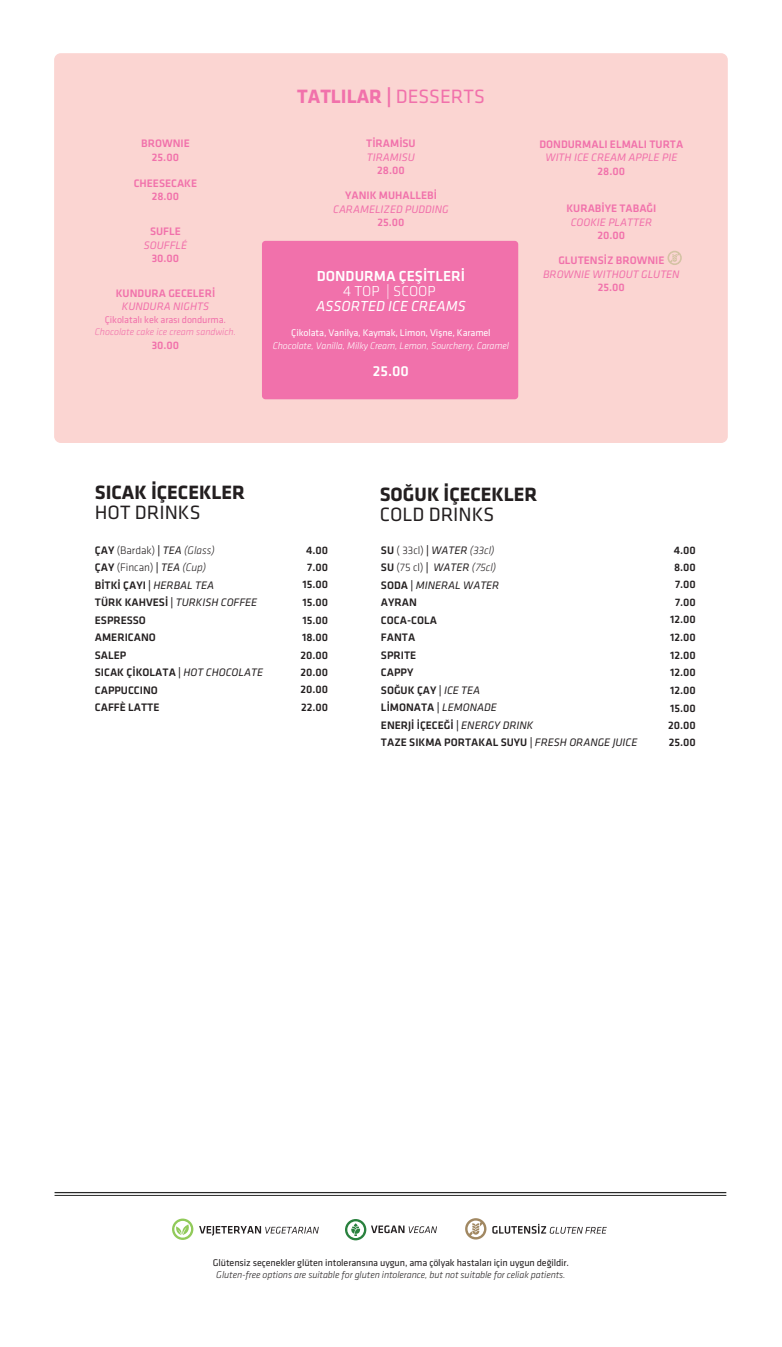
<style>
.page{position:relative;width:782px;height:1347px;background:#fff}
.page>*{position:absolute;margin:0;border:0;box-sizing:border-box;transform-origin:0 0}
.t1{font:700 20px "Klavika";color:#231f20}
.t2{font:20px "Klavika";color:#231f20}
.t3{font:700 20px "Klavika";color:#f171ab}
.t4{font:500 15px "Klavika";color:#fff}
.t5{font:italic 15px "Klavika";color:#fff}
.t6{font:300 15px "Klavika";color:#fff}
.t7{font:500 11.25px/17.5px "Klavika";color:#231f20}
.t8{font:500 11.25px/13.5px "Klavika";color:#f171ab;text-align:center}
.t9{font:italic 11.25px "Klavika";color:#f171ab}
.t10{font:italic 300 10px "Klavika";letter-spacing:-.01em;color:#231f20}
.t11{font:10px "Klavika";letter-spacing:-.01em;color:#231f20}
.t12{font:italic 300 10px "Klavika";letter-spacing:-.01em;color:#fff}
.t13{font:10px "Klavika";letter-spacing:-.01em;color:#fff}
.t14{font:italic 300 10px "Klavika";color:#f171ab}
.t15{font:10px "Klavika";letter-spacing:-.01em;color:#f171ab}
.s1{font-weight:400}
.s2{font-weight:300}
.s3{font-weight:400;font-style:italic}
.s4{font-weight:300;font-style:italic}
</style>
<div class="page">
<div style="left:54px;top:53px;width:674px;height:390px;background:#fbd5d2;border-radius:7px"></div>
<svg style="left:667px;top:251px;width:15px;height:14px"></svg>
<hr style="left:55px;top:1191px;width:671px;height:2px;background:#282928">
<hr style="left:55px;top:1195px;width:671px;height:1px;background:#282928">
<svg style="left:492px;top:1223px;width:115px;height:10px"></svg>
<svg style="left:465px;top:1218px;width:21px;height:21px"></svg>
<svg style="left:199px;top:1226px;width:120px;height:9px"></svg>
<svg style="left:172px;top:1218px;width:21px;height:21px"></svg>
<div style="left:262px;top:241px;width:256px;height:158px;background:#f171ab;border-radius:4px"></div>
<svg style="left:345px;top:1219px;width:92px;height:21px"></svg>
<p class="t8" style="left:141px;top:137px;width:50px">BROWNIE<br>25.00</p>
<p class="t8" style="left:134px;top:176px;width:65px">CHEESECAKE<br>28.00</p>
<p class="t8" style="left:150px;top:225px;width:32px">SUFLE</p>
<p class="t9" style="left:144px;top:239px;width:45px">SOUFFLÉ</p>
<p class="t8" style="left:152px;top:252px;width:29px">30.00</p>
<p class="t8" style="left:116px;top:286px;width:101px">KUNDURA GECELERİ</p>
<p class="t9" style="left:122px;top:300px;width:89px">KUNDURA NIGHTS</p>
<p class="t15" style="left:105px;top:314px;width:123px">Çikolatalı kek arası dondurma.</p>
<p class="t14" style="left:95px;top:326px;width:143px">Chocolate cake ice cream sandwich.</p>
<p class="t8" style="left:152px;top:338px;width:29px">30.00</p>
<h1 class="t3" style="left:297px;top:86px;width:189px">TATLILAR | <span class="s1">DESSERTS</span></h1>
<p class="t8" style="left:366px;top:137px;width:51px">TİRAMİSU</p>
<p class="t9" style="left:367px;top:151px;width:49px">TIRAMISU</p>
<p class="t8" style="left:377px;top:164px;width:29px">28.00</p>
<p class="t8" style="left:345px;top:189px;width:93px">YANIK MUHALLEBİ</p>
<p class="t9" style="left:333px;top:203px;width:117px">CARAMELIZED PUDDING</p>
<p class="t8" style="left:377px;top:216px;width:29px">25.00</p>
<h2 class="t4" style="left:317px;top:268px;width:150px">DONDURMA ÇEŞİTLERİ</h2>
<h2 class="t6" style="left:343px;top:283px;width:94px">4 TOP | SCOOP</h2>
<h2 class="t5" style="left:316px;top:298px;width:151px">ASSORTED ICE CREAMS</h2>
<p class="t13" style="left:291px;top:327px;width:201px">Çikolata, Vanilya, Kaymak, Limon, Vişne, Karamel</p>
<p class="t12" style="left:273px;top:340px;width:238px">Chocolate, Vanilla, Milky Cream, Lemon, Sourcherry, Caramel</p>
<h2 class="t4" style="left:373px;top:362px;width:38px">25.00</h2>
<p class="t8" style="left:539px;top:137px;width:146px">DONDURMALI ELMALI TURTA</p>
<p class="t9" style="left:545px;top:151px;width:133px">WITH ICE CREAM APPLE PIE</p>
<p class="t8" style="left:598px;top:164px;width:29px">28.00</p>
<p class="t8" style="left:566px;top:202px;width:92px">KURABİYE TABAĞI</p>
<p class="t9" style="left:571px;top:216px;width:83px">COOKIE PLATTER</p>
<p class="t8" style="left:598px;top:229px;width:29px">20.00</p>
<p class="t8" style="left:558px;top:254px;width:108px">GLUTENSİZ BROWNIE</p>
<p class="t9" style="left:543px;top:268px;width:138px">BROWNIE WITHOUT GLUTEN</p>
<p class="t8" style="left:598px;top:281px;width:29px">25.00</p>
<h1 class="t1" style="left:95px;top:482px;width:152px">SICAK İÇECEKLER</h1>
<h1 class="t2" style="left:95px;top:502px;width:107px">HOT DRINKS</h1>
<p class="t7" style="left:95px;top:541px;width:170px">ÇAY <span class="s2">(Bardak)</span> | <span class="s3">TEA</span> <span class="s4">(Glass)<br></span>ÇAY <span class="s2">(Fincan)</span> | <span class="s3">TEA</span> <span class="s4">(Cup)<br></span>BİTKİ ÇAYI | <span class="s3">HERBAL TEA<br></span>TÜRK KAHVESİ | <span class="s3">TURKISH COFFEE<br></span>ESPRESSO<br>AMERICANO<br>SALEP<br>SICAK ÇİKOLATA | <span class="s3">HOT CHOCOLATE<br></span>CAPPUCCINO<br>CAFFÈ LATTE</p>
<p class="t7" style="left:301px;top:541px;width:29px;text-align:right">4.00<br>7.00<br>15.00<br>15.00<br>15.00<br>18.00<br>20.00<br>20.00<br>20.00<br>22.00</p>
<h1 class="t1" style="left:380px;top:483px;width:159px">SOĞUK İÇECEKLER</h1>
<h1 class="t2" style="left:380px;top:503px;width:116px">COLD DRINKS</h1>
<p class="t7" style="left:381px;top:541px;width:258px">SU <span class="s2">( 33cl)</span> | <span class="s3">WATER</span> <span class="s4">(33cl)<br></span>SU <span class="s2">(75 cl)</span> | <span class="s3">WATER</span> <span class="s4">(75cl)<br></span>SODA | <span class="s3">MINERAL WATER<br></span>AYRAN<br>COCA-COLA<br>FANTA<br>SPRITE<br>CAPPY<br>SOĞUK ÇAY | <span class="s3">ICE TEA<br></span>LİMONATA | <span class="s3">LEMONADE<br></span>ENERJİ İÇECEĞİ | <span class="s3">ENERGY DRINK<br></span>TAZE SIKMA PORTAKAL SUYU | <span class="s3">FRESH ORANGE JUICE</span></p>
<p class="t7" style="left:670px;top:541px;width:27px;text-align:center">4.00<br>8.00<br>7.00<br>7.00<br>12.00<br>12.00<br>12.00<br>12.00<br>12.00<br>15.00</p>
<p class="t7" style="left:668px;top:716px;width:29px">20.00</p>
<p class="t7" style="left:669px;top:733px;width:29px">25.00</p>
<p class="t11" style="left:213px;top:1257px;width:358px">Glütensiz seçenekler glüten intoleransına uygun, ama çölyak hastaları için uygun değildir.</p>
<p class="t10" style="left:216px;top:1269px;width:351px">Gluten-free options are suitable for gluten intolerance, but not suitable for celiak patients.</p>
</div>
